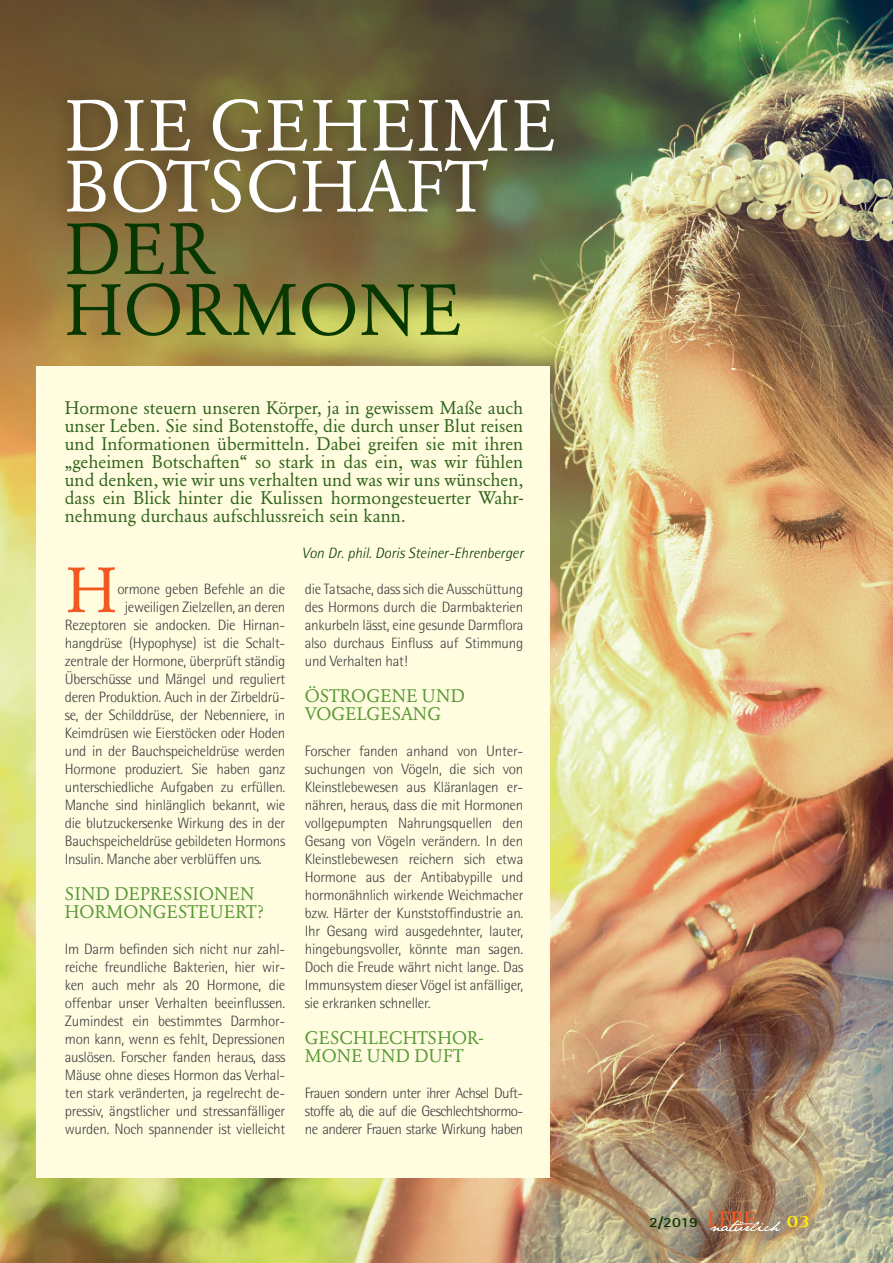
<style>
.page{position:relative;width:893px;height:1263px;background:#fff}
.page>*{position:absolute;margin:0;border:0;box-sizing:border-box;transform-origin:0 0}
.t1{font:71.55px/60.9px "Garamond BQ";letter-spacing:.01em;color:#fff}
.t2{font:71.55px/60.9px "Garamond BQ";letter-spacing:.01em;color:#073802}
.t3{font:63px "Garamond BQ";color:#f15921}
.t4{font:18px/18px "Garamond BQ";color:#2d631a;text-align:justify}
.t5{font:18px/18px "Garamond BQ";letter-spacing:.005em;color:#569834}
.t6{font:18px/18px "Garamond BQ";letter-spacing:.025em;color:#569834}
.t7{font:700 17.85px "Rotis Serif";color:#fff101;scale:1.18 1}
.t8{font:300 15px/18px "AT Rotis Semi Sans";letter-spacing:-.02em;color:#3e3e3f;text-align:justify}
.t9{font:italic 300 15px "AT Rotis Semi Sans";color:#073802}
.t10{font:700 14.1px "AT Rotis Sans Serif";color:#073802;scale:1.18 1}
.s1{font-family:"Rotis Serif";font-size:23.1px;color:#f15921}
</style>
<div class="page">
<img style="left:0;top:0;width:893px;height:1263px">
<div style="left:36px;top:367px;width:514px;height:811px;background:#fffce0"></div>
<div style="left:50px;top:81px;width:521px;height:150px;background:#010900;opacity:.4"></div>
<svg style="left:710px;top:1220px;width:70px;height:12px"></svg>
<h1 class="t1" style="left:65px;top:97px;width:492px">DIE GEHEIME<br>BOTSCHAFT</h1>
<h1 class="t2" style="left:65px;top:220px;width:398px">DER<br>HORMONE</h1>
<p class="t4" style="left:65px;top:399px;width:460px">Hormone steuern unseren Körper, ja in gewissem Maße auch unser Leben. Sie sind Botenstoffe, die durch unser Blut reisen und Informationen übermitteln. Dabei greifen sie mit ihren „geheimen Botschaften“ so stark in das ein, was wir fühlen und denken, wie wir uns verhalten und was wir uns wünschen, dass ein Blick hinter die Kulissen hormongesteuerter Wahr&shy;nehmung durchaus aufschlussreich sein kann.</p>
<p class="t9" style="left:302px;top:547px;width:223px">Von Dr. phil. Doris Steiner-Ehrenberger</p>
<h2 class="t3" style="left:66px;top:556px;width:53px">H</h2>
<p class="t8" style="left:117px;top:581px;width:170px">ormone geben Befehle an die</p>
<p class="t8" style="left:125px;top:599px;width:162px">jeweiligen Zielzellen, an deren</p>
<p class="t8" style="left:65px;top:617px;width:222px">Rezeptoren sie andocken. Die Hirnan-</p>
<p class="t8" style="left:65px;top:635px;width:222px">hangdrüse (Hypophyse) ist die Schalt-</p>
<p class="t8" style="left:65px;top:653px;width:222px">zentrale der Hormone, überprüft ständig</p>
<p class="t8" style="left:65px;top:671px;width:222px">Überschüsse und Mängel und reguliert</p>
<p class="t8" style="left:65px;top:689px;width:222px">deren Produktion. Auch in der Zirbeldrü-</p>
<p class="t8" style="left:65px;top:707px;width:222px">se, der Schilddrüse, der Nebenniere, in</p>
<p class="t8" style="left:65px;top:725px;width:222px">Keimdrüsen wie Eierstöcken oder Hoden</p>
<p class="t8" style="left:65px;top:743px;width:222px">und in der Bauchspeicheldrüse werden</p>
<p class="t8" style="left:65px;top:761px;width:222px">Hormone produziert. Sie haben ganz</p>
<p class="t8" style="left:65px;top:779px;width:222px">unterschiedliche Aufgaben zu erfüllen.</p>
<p class="t8" style="left:65px;top:797px;width:222px">Manche sind hinlänglich bekannt, wie</p>
<p class="t8" style="left:65px;top:815px;width:222px">die blutzuckersenke Wirkung des in der</p>
<p class="t8" style="left:65px;top:833px;width:222px">Bauchspeicheldrüse gebildeten Hormons</p>
<p class="t8" style="left:65px;top:851px;width:198px">Insulin. Manche aber verblüffen uns.</p>
<p class="t6" style="left:65px;top:885px;width:201px">SIND DEPRESSIONEN<br>HORMONGESTEUERT?</p>
<p class="t8" style="left:65px;top:941px;width:222px">Im Darm befinden sich nicht nur zahl&shy;reiche freundliche Bakterien, hier wir&shy;ken auch mehr als 20 Hormone, die offenbar unser Verhalten beeinflussen.<br>Zumindest ein bestimmtes Darmhor&shy;mon kann, wenn es fehlt, Depressionen auslösen. Forscher fanden heraus, dass Mäuse ohne dieses Hormon das Verhal&shy;ten stark veränderten, ja regelrecht de&shy;pressiv, ängstlicher und stressanfälliger wurden. Noch spannender ist vielleicht</p>
<p class="t8" style="left:305px;top:581px;width:220px">die Tatsache, dass sich die Ausschüttung des Hormons durch die Darmbakterien ankurbeln lässt, eine gesunde Darmflora also durchaus Einfluss auf Stimmung und Verhalten hat!</p>
<p class="t5" style="left:305px;top:687px;width:162px">ÖSTROGENE UND<br>VOGELGESANG</p>
<p class="t8" style="left:305px;top:743px;width:220px">Forscher fanden anhand von Unter&shy;suchungen von Vögeln, die sich von Kleinstlebewesen aus Kläranlagen er&shy;nähren, heraus, dass die mit Hormonen vollgepumpten Nahrungsquellen den Gesang von Vögeln verändern. In den Kleinstlebewesen reichern sich etwa Hormone aus der Antibabypille und hormonähnlich wirkende Weichmacher bzw. Härter der Kunststoffindustrie an.<br>Ihr Gesang wird ausgedehnter, lauter, hingebungsvoller, könnte man sagen.<br>Doch die Freude währt nicht lange. Das Immunsystem dieser Vögel ist anfälliger, sie erkranken schneller.</p>
<p class="t5" style="left:305px;top:1029px;width:180px">GESCHLECHTSHOR-<br>MONE UND DUFT</p>
<p class="t8" style="left:305px;top:1085px;width:220px">Frauen sondern unter ihrer Achsel Duft&shy;stoffe ab, die auf die Geschlechtshormo&shy;ne anderer Frauen starke Wirkung haben</p>
<p class="t10" style="left:649px;top:1216px;width:91px">2/2019 <span class="s1">LEBE</span></p>
<p class="t7" style="left:787px;top:1210px;width:21px">03</p>
</div>
